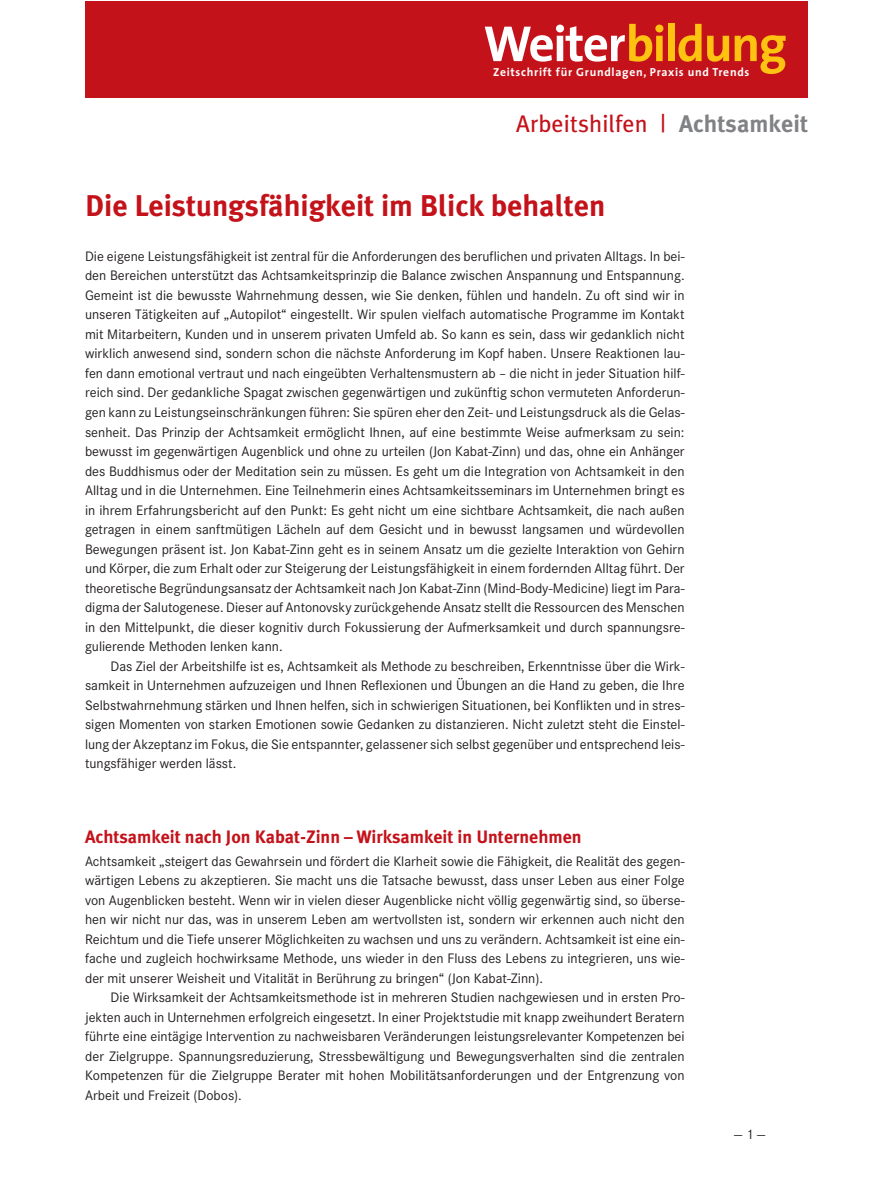
<style>
.page{position:relative;width:893px;height:1191px;background:#fff}
.page>*{position:absolute;margin:0;border:0;box-sizing:border-box;transform-origin:0 0}
.t1{font:700 51px "The Sans";letter-spacing:-.03em;color:#fec210}
.t2{font:700 30px "Meta Plus";color:#c4121a}
.t3{font:24px "Meta Plus";letter-spacing:.005em;color:#c4121a}
.t4{font:700 18px "Meta Plus";color:#c4121a}
.t5{font:14.25px/19.5px "Corporate S";color:#231f20;text-align:justify}
.t6{font:700 11.7px "The Sans";letter-spacing:.06em;color:#fff}
.s1{color:#fff}
.s2{font-weight:700;color:#808285}
</style>
<div class="page">
<div style="left:85px;top:1px;width:723px;height:97px;background:#c4121a"></div>
<h1 class="t1" style="left:483px;top:1px;width:305px"><span class="s1">Weiter</span>bildung</h1>
<p class="t6" style="left:493px;top:63px;width:258px">Zeitschrift für Grundlagen, Praxis und Trends</p>
<h3 class="t3" style="left:516px;top:109px;width:293px">Arbeitshilfen | <span class="s2">Achtsamkeit</span></h3>
<h2 class="t2" style="left:85px;top:188px;width:522px">Die Leistungsfähigkeit im Blick behalten</h2>
<p class="t5" style="left:85px;top:246px;width:601px">Die eigene Leistungsfähigkeit ist zentral für die Anforderungen des beruflichen und privaten Alltags. In bei&shy;den Bereichen unterstützt das Achtsamkeitsprinzip die Balance zwischen Anspannung und Entspannung.<br>Gemeint ist die bewusste Wahrnehmung dessen, wie Sie denken, fühlen und handeln. Zu oft sind wir in unseren Tätigkeiten auf „Autopilot“ eingestellt. Wir spulen vielfach automatische Programme im Kontakt mit Mitarbeitern, Kunden und in unserem privaten Umfeld ab. So kann es sein, dass wir gedanklich nicht wirklich anwesend sind, sondern schon die nächste Anforderung im Kopf haben. Unsere Reaktionen lau&shy;fen dann emotional vertraut und nach eingeübten Verhaltensmustern ab – die nicht in jeder Situation hilf&shy;reich sind. Der gedankliche Spagat zwischen gegenwärtigen und zukünftig schon vermuteten Anforderun&shy;gen kann zu Leistungseinschränkungen führen: Sie spüren eher den Zeit- und Leistungsdruck als die Gelas&shy;senheit. Das Prinzip der Achtsamkeit ermöglicht Ihnen, auf eine bestimmte Weise aufmerksam zu sein: bewusst im gegenwärtigen Augenblick und ohne zu urteilen (Jon Kabat-Zinn) und das, ohne ein Anhänger des Buddhismus oder der Meditation sein zu müssen. Es geht um die Integration von Achtsamkeit in den Alltag und in die Unternehmen. Eine Teilnehmerin eines Achtsamkeitsseminars im Unternehmen bringt es in ihrem Erfahrungsbericht auf den Punkt: Es geht nicht um eine sichtbare Achtsamkeit, die nach außen getragen in einem sanftmütigen Lächeln auf dem Gesicht und in bewusst langsamen und würdevollen Bewegungen präsent ist. Jon Kabat-Zinn geht es in seinem Ansatz um die gezielte Interaktion von Gehirn und Körper, die zum Erhalt oder zur Steigerung der Leistungsfähigkeit in einem fordernden Alltag führt. Der theoretische Begründungsansatz der Achtsamkeit nach Jon Kabat-Zinn (Mind-Body-Medicine) liegt im Para&shy;digma der Salutogenese. Dieser auf Antonovsky zurückgehende Ansatz stellt die Ressourcen des Menschen in den Mittelpunkt, die dieser kognitiv durch Fokussierung der Aufmerksamkeit und durch spannungsre&shy;gulierende Methoden lenken kann.</p>
<p class="t5" style="left:85px;top:656px;width:601px;text-indent:26px">Das Ziel der Arbeitshilfe ist es, Achtsamkeit als Methode zu beschreiben, Erkenntnisse über die Wirk&shy;samkeit in Unternehmen aufzuzeigen und Ihnen Reflexionen und Übungen an die Hand zu geben, die Ihre Selbstwahrnehmung stärken und Ihnen helfen, sich in schwierigen Situationen, bei Konflikten und in stres&shy;sigen Momenten von starken Emotionen sowie Gedanken zu distanzieren. Nicht zuletzt steht die Einstel&shy;lung der Akzeptanz im Fokus, die Sie entspannter, gelassener sich selbst gegenüber und entsprechend leis&shy;tungsfähiger werden lässt.</p>
<p class="t4" style="left:85px;top:826px;width:498px">Achtsamkeit nach Jon Kabat-Zinn – Wirksamkeit in Unternehmen</p>
<p class="t5" style="left:85px;top:851px;width:601px">Achtsamkeit „steigert das Gewahrsein und fördert die Klarheit sowie die Fähigkeit, die Realität des gegen&shy;wärtigen Lebens zu akzeptieren. Sie macht uns die Tatsache bewusst, dass unser Leben aus einer Folge von Augenblicken besteht. Wenn wir in vielen dieser Augenblicke nicht völlig gegenwärtig sind, so überse&shy;hen wir nicht nur das, was in unserem Leben am wertvollsten ist, sondern wir erkennen auch nicht den Reichtum und die Tiefe unserer Möglichkeiten zu wachsen und uns zu verändern. Achtsamkeit ist eine ein&shy;fache und zugleich hochwirksame Methode, uns wieder in den Fluss des Lebens zu integrieren, uns wie&shy;der mit unserer Weisheit und Vitalität in Berührung zu bringen“ (Jon Kabat-Zinn).</p>
<p class="t5" style="left:85px;top:987px;width:601px;text-indent:25px">Die Wirksamkeit der Achtsamkeitsmethode ist in mehreren Studien nachgewiesen und in ersten Pro&shy;jekten auch in Unternehmen erfolgreich eingesetzt. In einer Projektstudie mit knapp zweihundert Beratern führte eine eintägige Intervention zu nachweisbaren Veränderungen leistungsrelevanter Kompetenzen bei der Zielgruppe. Spannungsreduzierung, Stressbewältigung und Bewegungsverhalten sind die zentralen Kompetenzen für die Zielgruppe Berater mit hohen Mobilitätsanforderungen und der Entgrenzung von Arbeit und Freizeit (Dobos).</p>
<p class="t5" style="left:734px;top:1124px;width:33px">—1—</p>
</div>
